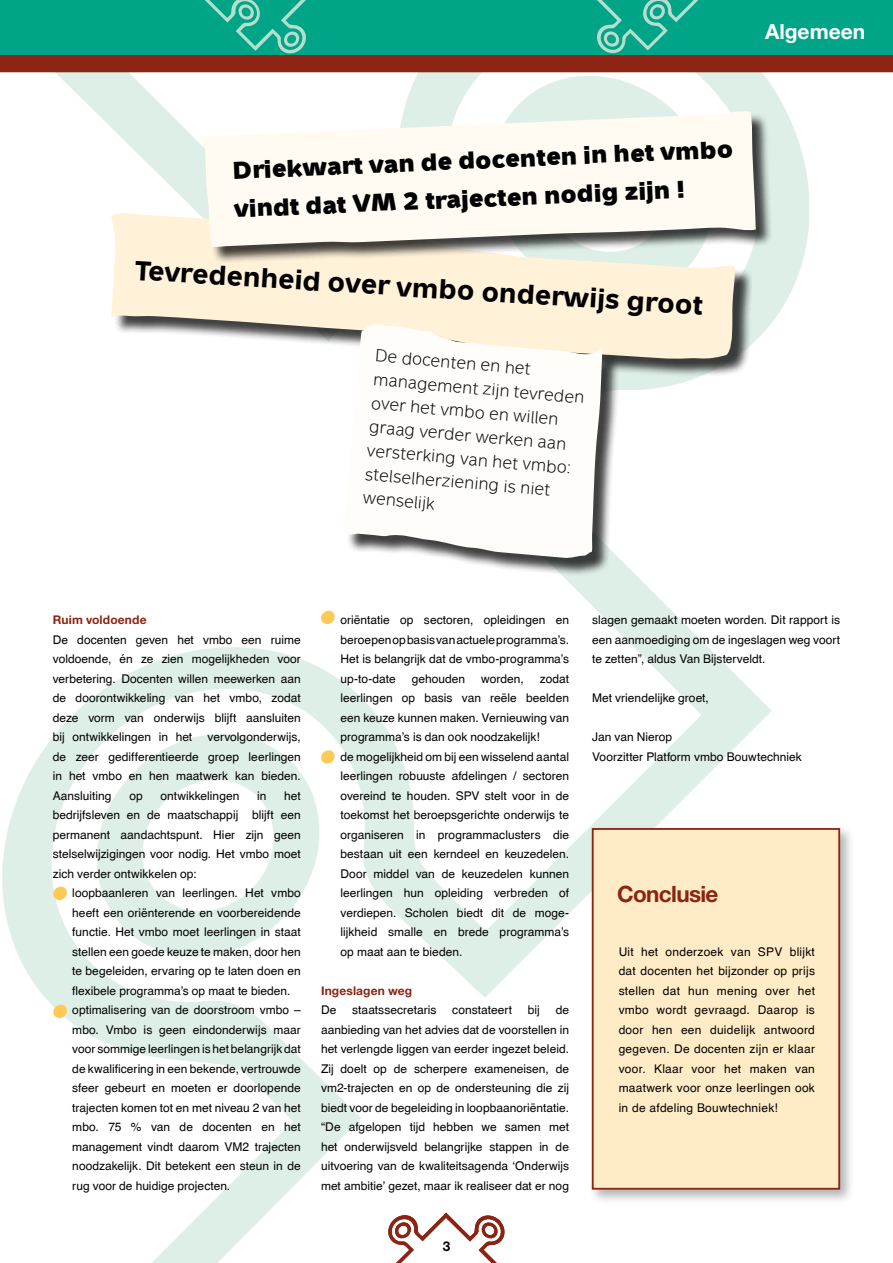
<style>
.page{position:relative;width:893px;height:1263px;background:#fff}
.page>*{position:absolute;margin:0;border:0;box-sizing:border-box;transform-origin:0 0}
.t1{font:700 27.3px "Metron Text OT";color:#000}
.t2{font:700 24.3px/38.4px "Metron Medium OT";color:#000}
.t3{font:700 22.5px "Helvetica Neue LT";letter-spacing:-.03em;color:#8b2412}
.t4{font:700 21px "Helvetica Neue LT";color:#fff}
.t5{font:17.25px/23.7px "Metron Light OT";color:#000}
.t6{font:13.5px "Helvetica";color:#000}
.t7{font:700 13.5px "Helvetica Neue LT";color:#000}
.t8{font:12px/19.5px "Helvetica";color:#000;text-align:justify}
.t9{font:700 12px "Helvetica Neue LT";letter-spacing:.01em;color:#8b2412}
</style>
<div class="page">
<img style="left:0;top:72px;width:808px;height:1191px">
<div style="left:588px;top:824px;width:266px;height:380px;background:#000;opacity:.3"></div>
<div style="left:592px;top:828px;width:248px;height:362px;background:#ffecc6;border:2px solid #8b2412"></div>
<div style="left:0;top:54px;width:893px;height:18px;background:#8b2412"></div>
<div style="left:0;top:0;width:893px;height:55px;background:#00a486"></div>
<svg style="left:597px;top:0;width:102px;height:54px"></svg>
<svg style="left:205px;top:0;width:101px;height:54px"></svg>
<svg style="left:318px;top:608px;width:19px;height:19px"></svg>
<div style="left:113px;top:215px;width:639px;height:162px;background:#000;opacity:.75"></div>
<svg style="left:111px;top:210px;width:624px;height:149px;fill:#fff2d9"></svg>
<div style="left:200px;top:112px;width:571px;height:152px;background:#000;opacity:.75"></div>
<svg style="left:199px;top:111px;width:557px;height:137px;fill:#fffaf2"></svg>
<div style="left:346px;top:327px;width:275px;height:249px;background:#000;opacity:.75"></div>
<svg style="left:344px;top:325px;width:258px;height:233px"></svg>
<svg style="left:51px;top:884px;width:19px;height:19px"></svg>
<svg style="left:51px;top:1002px;width:19px;height:19px"></svg>
<svg style="left:318px;top:747px;width:19px;height:19px"></svg>
<svg style="left:388px;top:1213px;width:116px;height:50px"></svg>
<h3 class="t4" style="left:765px;top:19px;width:102px">Algemeen</h3>
<h2 class="t2" style="left:232px;top:149px;width:502px;rotate:-2deg">Driekwart van de docenten in het vmbo vindt dat VM 2 trajecten nodig zijn !</h2>
<h1 class="t1" style="left:137px;top:250px;width:570px;rotate:4deg">Tevredenheid over vmbo onderwijs groot</h1>
<h3 class="t5" style="left:376px;top:344px;width:213px;rotate:5deg">De docenten en het management zijn tevreden over het vmbo en willen graag verder werken aan versterking van het vmbo: stelselherziening is niet wenselijk</h3>
<p class="t9" style="left:53px;top:612px;width:95px">Ruim voldoende</p>
<p class="t8" style="left:53px;top:629px;width:250px">De docenten geven het vmbo een ruime voldoende, én ze zien mogelijkheden voor verbetering. Docenten willen meewerken aan de doorontwikkeling van het vmbo, zodat deze vorm van onderwijs blijft aansluiten bij ontwikkelingen in het</p>
<p class="t8" style="left:53px;top:727px;width:250px;text-indent:155px">vervolgonderwijs, de zeer gedifferentieerde groep leerlingen in het vmbo en hen maatwerk kan bieden.<br>Aansluiting</p>
<p class="t8" style="left:53px;top:785px;width:250px;text-indent:231px">het bedrijfsleven en de maatschappij blijft een permanent aandachtspunt. Hier zijn geen stelselwijzigingen voor nodig. Het vmbo moet zich verder ontwikkelen op:</p>
<p class="t8" style="left:72px;top:883px;width:230px;text-align:left">loopbaanleren van leerlingen. Het vmbo heeft een oriënterende en voorbereidende functie. Het vmbo moet leerlingen in staat stellen een goede keuze te maken, door hen te begeleiden, ervaring op te laten doen en flexibele programma’s op maat te bieden. optimalisering van de doorstroom vmbo – mbo. Vmbo is geen eindonderwijs maar voor sommige leerlingen is het belangrijk dat de kwalificering in een bekende, vertrouwde sfeer gebeurt en moeten er doorlopende trajecten komen tot en met niveau 2 van het mbo. 75 % van de docenten en het management vindt daarom VM2 trajecten noodzakelijk. Dit betekent een steun in de rug voor de huidige projecten.</p>
<p class="t8" style="left:129px;top:785px;width:15px">op</p>
<p class="t8" style="left:160px;top:785px;width:80px">ontwikkelingen</p>
<p class="t8" style="left:257px;top:785px;width:11px">in</p>
<p class="t8" style="left:341px;top:610px;width:230px">oriëntatie op sectoren, opleidingen en beroepen op basis van actuele programma’s.<br>Het is belangrijk dat de vmbo-programma’s up-to-date</p>
<p class="t8" style="left:341px;top:668px;width:230px;text-align:left;text-indent:199px">zodat leerlingen op basis van reële beelden een keuze kunnen maken. Vernieuwing van programma’s is dan ook noodzakelijk!<br>de mogelijkheid om bij een wisselend aantal leerlingen robuuste afdelingen / sectoren overeind te houden. SPV stelt voor in de toekomst het beroepsgerichte onderwijs te organiseren in programmaclusters die bestaan uit een kerndeel en keuzedelen.<br>Door middel van de keuzedelen kunnen leerlingen hun opleiding verbreden of verdiepen. Scholen biedt dit de moge&shy;lijkheid smalle en brede programma’s op maat aan te bieden.</p>
<p class="t9" style="left:321px;top:983px;width:93px">Ingeslagen weg</p>
<p class="t8" style="left:321px;top:1000px;width:17px">De</p>
<p class="t8" style="left:352px;top:1000px;width:86px">staatssecretaris</p>
<p class="t8" style="left:452px;top:1000px;width:61px">constateert</p>
<p class="t8" style="left:528px;top:1000px;width:14px">bij</p>
<p class="t8" style="left:412px;top:668px;width:55px">gehouden</p>
<p class="t8" style="left:481px;top:668px;width:44px">worden,</p>
<p class="t8" style="left:321px;top:1000px;width:250px;text-indent:235px">de aanbieding van het advies dat de voorstellen in het verlengde liggen van eerder ingezet beleid.<br>Zij doelt op de scherpere exameneisen, de vm2-trajecten en op de ondersteuning die zij biedt voor de begeleiding in loopbaanoriëntatie. “De afgelopen tijd hebben we samen met het onderwijsveld belangrijke stappen in de uitvoering van de kwaliteitsagenda ‘Onderwijs met ambitie’ gezet, maar ik realiseer dat er nog</p>
<p class="t6" style="left:443px;top:1234px;width:9px">3</p>
<p class="t7" style="left:443px;top:1238px;width:9px">3</p>
<p class="t8" style="left:592px;top:610px;width:250px">slagen gemaakt moeten worden. Dit rapport is een aanmoediging om de ingeslagen weg voort te zetten”, aldus Van Bijsterveldt.</p>
<p class="t8" style="left:592px;top:688px;width:118px">Met vriendelijke groet,</p>
<p class="t8" style="left:592px;top:727px;width:211px">Jan van Nierop<br>Voorzitter Platform vmbo Bouwtechniek</p>
<h3 class="t3" style="left:617px;top:880px;width:103px">Conclusie</h3>
<p class="t8" style="left:619px;top:941px;width:198px">Uit het onderzoek van SPV blijkt dat docenten het bijzonder op prijs stellen dat hun mening over het vmbo wordt gevraagd. Daarop is door hen een duidelijk antwoord gegeven. De docenten zijn er klaar voor. Klaar voor het maken van maatwerk voor onze leerlingen ook in de afdeling Bouwtechniek!</p>
</div>
